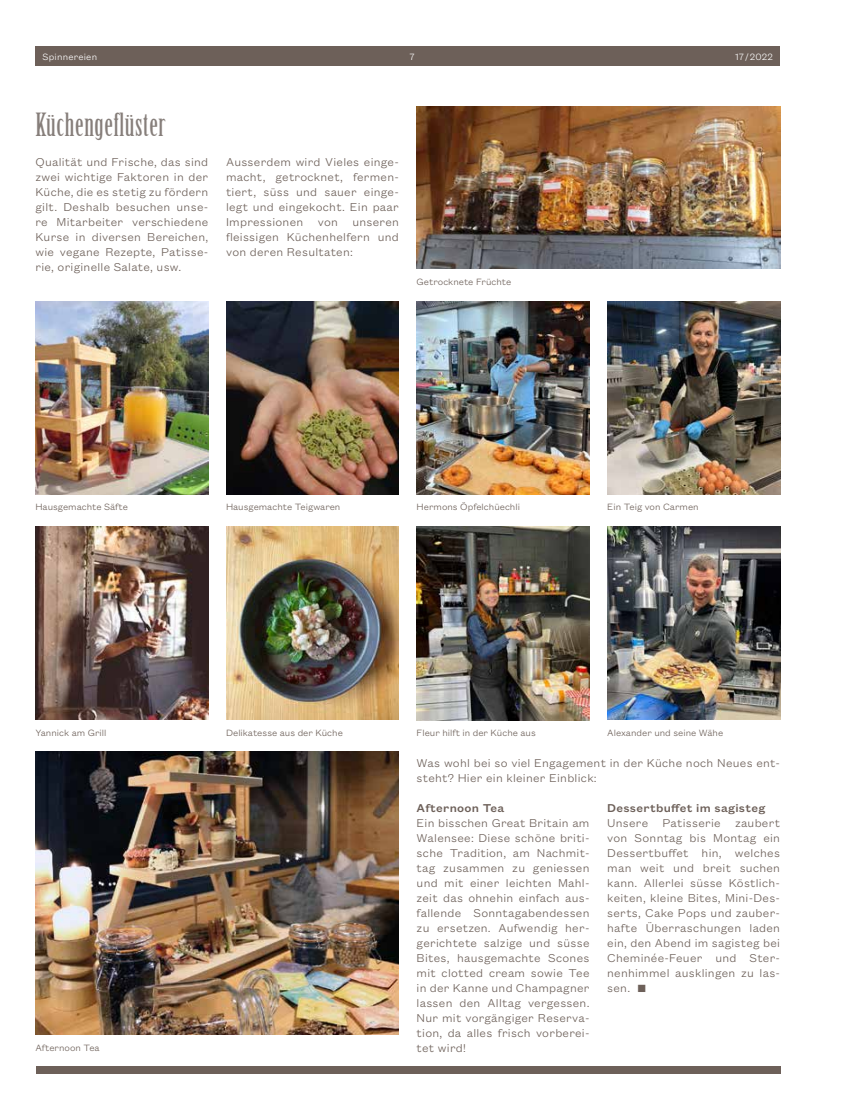
<style>
.page{position:relative;width:867px;height:1120px;background:#fff}
.page>*{position:absolute;margin:0;border:0;box-sizing:border-box;transform-origin:0 0}
.t1{font:31.25px "Birch Std";letter-spacing:.02em;color:#867e7a}
.t2{font:300 12.5px/15px "Founders Grotesk Text";letter-spacing:.02em;color:#6d6059;text-align:justify}
.t3{font:500 12.5px "Founders Grotesk Text";letter-spacing:.02em;color:#6d6059}
.t4{font:300 10px "Founders Grotesk Text";color:#6d6059}
.t5{font:300 10px "Founders Grotesk Text";letter-spacing:.02em;color:#fff}
</style>
<div class="page">
<div style="left:36px;top:1066px;width:744px;height:7px;background:#6d6059"></div>
<div style="left:35px;top:46px;width:745px;height:20px;background:#6d6059"></div>
<img style="left:416px;top:526px;width:173px;height:194px">
<img style="left:607px;top:301px;width:173px;height:193px">
<img style="left:226px;top:526px;width:173px;height:193px">
<img style="left:607px;top:526px;width:173px;height:193px">
<img style="left:226px;top:301px;width:173px;height:193px">
<img style="left:35px;top:301px;width:173px;height:193px">
<img style="left:416px;top:301px;width:173px;height:193px">
<img style="left:416px;top:106px;width:364px;height:162px">
<img style="left:35px;top:526px;width:173px;height:193px">
<img style="left:35px;top:751px;width:364px;height:283px">
<p class="t5" style="left:43px;top:50px;width:56px">Spinnereien</p>
<p class="t5" style="left:409px;top:50px;width:7px">7</p>
<p class="t5" style="left:735px;top:50px;width:39px">17 / 2022</p>
<h1 class="t1" style="left:35px;top:107px;width:131px">Küchengeflüster</h1>
<p class="t2" style="left:35px;top:154px;width:174px">Qualität und Frische, das sind zwei wichtige Faktoren in der Küche, die es stetig zu fördern gilt. Deshalb besuchen unse&shy;re Mitarbeiter verschiedene Kurse in diversen Bereichen, wie vegane Rezepte, Patisse&shy;rie, originelle Salate, usw.</p>
<p class="t2" style="left:226px;top:154px;width:174px">Ausserdem wird Vieles einge&shy;macht, getrocknet, fermen&shy;tiert, süss und sauer einge&shy;legt und eingekocht. Ein paar Impressionen von unseren fleissigen Küchenhelfern und von deren Resultaten:</p>
<p class="t4" style="left:416px;top:275px;width:96px">Getrocknete Früchte</p>
<p class="t4" style="left:35px;top:500px;width:94px">Hausgemachte Säfte</p>
<p class="t4" style="left:226px;top:500px;width:116px">Hausgemachte Teigwaren</p>
<p class="t4" style="left:416px;top:500px;width:105px">Hermons Öpfelchüechli</p>
<p class="t4" style="left:607px;top:500px;width:93px">Ein Teig von Carmen</p>
<p class="t4" style="left:35px;top:725px;width:72px">Yannick am Grill</p>
<p class="t4" style="left:35px;top:1040px;width:66px">Afternoon Tea</p>
<p class="t4" style="left:226px;top:725px;width:118px">Delikatesse aus der Küche</p>
<p class="t4" style="left:607px;top:725px;width:117px">Alexander und seine Wähe</p>
<p class="t4" style="left:416px;top:726px;width:121px">Fleur hilft in der Küche aus</p>
<p class="t2" style="left:416px;top:754px;width:365px">Was wohl bei so viel Engagement in der Küche noch Neues ent&shy;steht? Hier ein kleiner Einblick:</p>
<p class="t3" style="left:416px;top:799px;width:89px">Afternoon Tea</p>
<p class="t2" style="left:416px;top:814px;width:174px">Ein bisschen Great Britain am Walensee: Diese schöne briti&shy;sche Tradition, am Nachmit&shy;tag zusammen zu geniessen und mit einer leichten Mahl&shy;zeit das ohnehin einfach aus&shy;fallende Sonntagabendessen zu ersetzen. Aufwendig her&shy;gerichtete salzige und süsse Bites, hausgemachte Scones mit clotted cream sowie Tee in der Kanne und Champagner lassen den Alltag vergessen.<br>Nur mit vorgängiger Reserva&shy;tion, da alles frisch vorberei&shy;tet wird!</p>
<p class="t3" style="left:607px;top:799px;width:159px">Dessertbuffet im sagisteg</p>
<p class="t2" style="left:607px;top:814px;width:174px">Unsere Patisserie zaubert von Sonntag bis Montag ein Dessertbuffet hin, welches man weit und breit suchen kann. Allerlei süsse Köstlich&shy;keiten, kleine Bites, Mini-Des&shy;serts, Cake Pops und zauber&shy;hafte Überraschungen laden ein, den Abend im sagisteg bei Cheminée-Feuer und Ster&shy;nenhimmel ausklingen zu las&shy;sen. ■</p>
</div>
